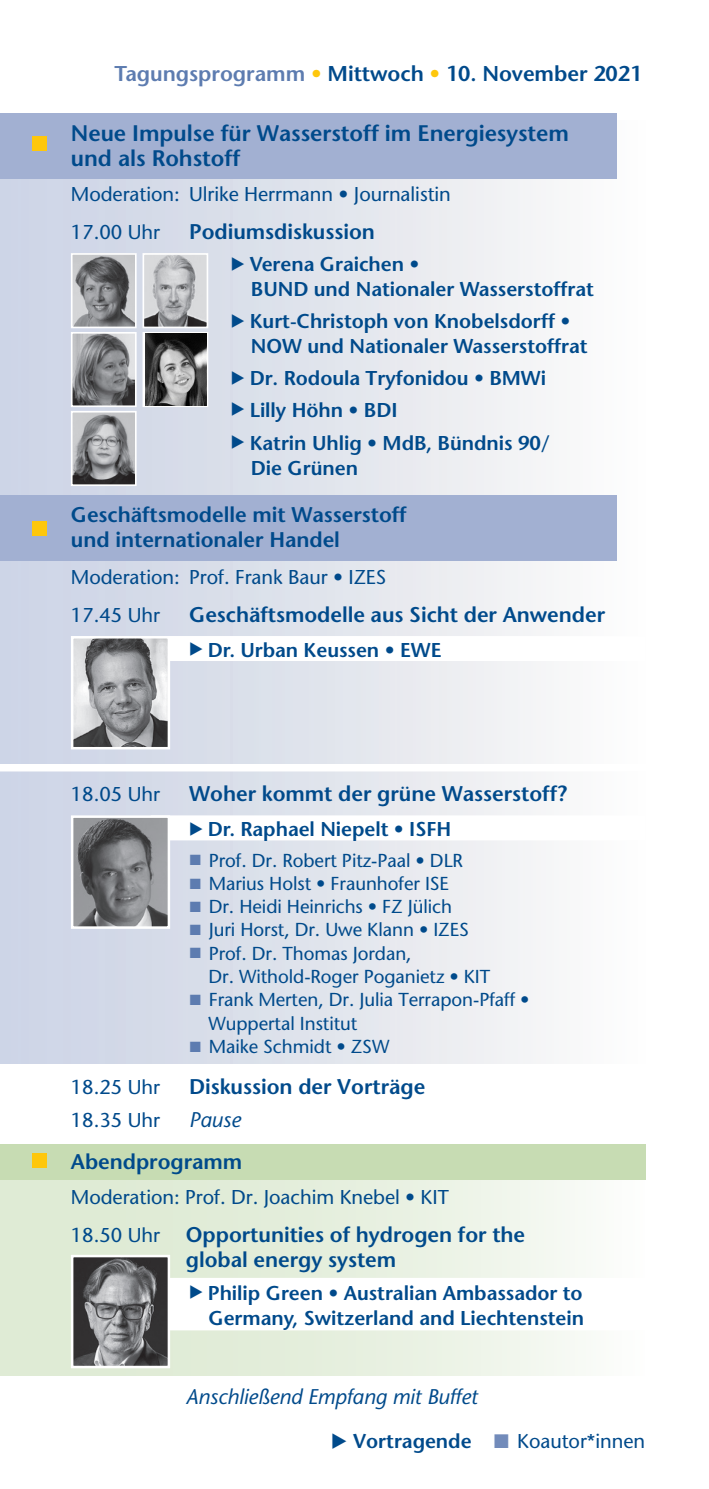
<style>
.page{position:relative;width:709px;height:1489px;background:#fff}
.page>*{position:absolute;margin:0;border:0;box-sizing:border-box;transform-origin:0 0}
.t1{font:600 22.5px/25px "Stone Sans";letter-spacing:-.005em;color:#004a8b}
.t2{font:600 21.5px "Stone Sans";letter-spacing:-.005em;color:#004a8b}
.t3{font:600 21.25px/25.5px "Stone Sans";letter-spacing:-.005em;color:#004a8b}
.t4{font:italic 21.25px "Stone Sans";letter-spacing:-.005em;color:#004a8b}
.t5{font:600 20px/25px "Stone Sans";letter-spacing:-.005em;color:#004a8b}
.t6{font:20px/37.5px "Stone Sans";letter-spacing:-.005em;color:#004a8b}
.t7{font:18.75px/23.2px "Stone Sans";letter-spacing:-.005em;color:#004a8b}
.s1{color:#5d7cb0}
.s2{color:#fec70c}
.s3{font-family:"Pi European Three";font-weight:400;font-size:17.5px}
.s4{font-style:inherit}
.s5{font-family:"Pi European Three";font-size:15px;color:#5d7cb0}
.s6{font-weight:400;font-size:20px}
.s7{font-family:"Pi European Three"}
.s8{font-weight:600}
.s9{font-family:"Pi European Three";color:#728bba}
</style>
<div class="page">
<div style="left:0;top:120px;width:645px;height:943px;background:linear-gradient(to right,#c9d1e3,#fcfbf9)"></div>
<div style="left:0;top:113px;width:617px;height:66px;background:#a2b0d2"></div>
<div style="left:0;top:495px;width:617px;height:66px;background:#a2b0d2"></div>
<div style="left:0;top:1164px;width:645px;height:212px;background:linear-gradient(to right,#d9e7cd,#f7faf5)"></div>
<hr style="left:708px;top:328px;width:1px;height:34px;background:#a2b0d2">
<div style="left:0;top:764px;width:702px;height:7px;background:#fff"></div>
<div style="left:151px;top:815px;width:494px;height:25px;background:#fff"></div>
<img style="left:74px;top:818px;width:93px;height:107px">
<div style="left:71px;top:815px;width:99px;height:113px;border:2px solid #fff"></div>
<div style="left:0;top:1144px;width:645px;height:35px;background:#c7dcb3"></div>
<div style="left:32px;top:521px;width:14px;height:14px;background:#fec70c"></div>
<div style="left:32px;top:1153px;width:14px;height:14px;background:#fec70c"></div>
<hr style="left:708px;top:114px;width:1px;height:35px;background:#a2b0d2">
<div style="left:151px;top:636px;width:494px;height:25px;background:#fff"></div>
<img style="left:74px;top:639px;width:93px;height:107px">
<div style="left:71px;top:636px;width:99px;height:113px;border:2px solid #fff"></div>
<div style="left:32px;top:136px;width:14px;height:14px;background:#fec70c"></div>
<img style="left:74px;top:256px;width:60px;height:69px">
<div style="left:71px;top:253px;width:66px;height:75px;border:2px solid #fff"></div>
<img style="left:145px;top:256px;width:60px;height:69px">
<div style="left:142px;top:253px;width:66px;height:75px;border:2px solid #fff"></div>
<img style="left:74px;top:335px;width:60px;height:69px">
<div style="left:71px;top:332px;width:66px;height:75px;border:2px solid #fff"></div>
<img style="left:74px;top:414px;width:60px;height:69px">
<div style="left:71px;top:411px;width:66px;height:75px;border:2px solid #fff"></div>
<div style="left:142px;top:332px;width:66px;height:75px;border:2px solid #fff"></div>
<div style="left:151px;top:1277px;width:494px;height:53px;background:#fff"></div>
<img style="left:74px;top:1257px;width:93px;height:108px">
<div style="left:71px;top:1254px;width:99px;height:114px;border:2px solid #fff"></div>
<img style="left:145px;top:334px;width:61px;height:71px">
<p class="t2" style="left:114px;top:60px;width:529px"><span class="s1">Tagungsprogramm</span> <span class="s2">•</span> Mittwoch <span class="s2">•</span> 10. November 2021</p>
<p class="t1" style="left:71px;top:120px;width:500px">Neue Impulse für Wasserstoff im Energiesystem und als Rohstoff</p>
<p class="t6" style="left:71px;top:175px;width:381px">Moderation: Ulrike Herrmann • Journalistin<br>17.00 Uhr</p>
<p class="t3" style="left:189px;top:218px;width:187px">Podiumsdiskussion</p>
<p class="t5" style="left:251px;top:251px;width:344px;text-indent:-20px"><span class="s3">E</span> Verena Graichen •<br>BUND und Nationaler Wasserstoffrat</p>
<p class="t5" style="left:251px;top:308px;width:338px;text-indent:-20px"><span class="s3">E</span> Kurt-Christoph von Knobelsdorff •<br>NOW und Nationaler Wasserstoffrat</p>
<p class="t5" style="left:231px;top:362px;width:321px;line-height:32px"><span class="s3">E</span> Dr. Rodoula Tryfonidou • BMWi<br><span class="s3">E</span> <span class="s4">Lilly Höhn</span> • BDI<br><span class="s3">E</span> Katrin Uhlig • MdB, Bündnis 90/</p>
<p class="t5" style="left:251px;top:455px;width:109px">Die Grünen</p>
<p class="t3" style="left:71px;top:501px;width:337px">Geschäftsmodelle mit Wasserstoff und internationaler Handel</p>
<p class="t6" style="left:71px;top:558px;width:317px">Moderation: Prof. Frank Baur • IZES<br>17.45 Uhr</p>
<p class="t3" style="left:189px;top:601px;width:417px">Geschäftsmodelle aus Sicht der Anwender</p>
<p class="t5" style="left:189px;top:637px;width:254px"><span class="s3">E</span> Dr. Urban Keussen • EWE</p>
<p class="t6" style="left:71px;top:775px;width:91px">18.05 Uhr</p>
<p class="t3" style="left:189px;top:780px;width:379px">Woher kommt der grüne Wasserstoff?</p>
<p class="t5" style="left:189px;top:816px;width:264px"><span class="s3">E</span> Dr. Raphael Niepelt • ISFH</p>
<p class="t7" style="left:189px;top:848px;width:281px"><span class="s5">L</span> Prof. Dr. Robert Pitz-Paal • DLR<br><span class="s5">L</span> Marius Holst • Fraunhofer ISE<br><span class="s5">L</span> Dr. Heidi Heinrichs • FZ Jülich<br><span class="s5">L</span> Juri Horst, Dr. Uwe Klann • IZES<br><span class="s5">L</span> Prof. Dr. Thomas Jordan,</p>
<p class="t7" style="left:208px;top:964px;width:283px">Dr. Withold-Roger Poganietz • KIT</p>
<p class="t7" style="left:189px;top:987px;width:342px"><span class="s5">L</span> Frank Merten, Dr. Julia Terrapon-Pfaff •</p>
<p class="t7" style="left:208px;top:1011px;width:150px">Wuppertal Institut</p>
<p class="t7" style="left:189px;top:1034px;width:202px"><span class="s5">L</span> Maike Schmidt • ZSW</p>
<p class="t6" style="left:71px;top:1068px;width:91px">18.25 Uhr</p>
<p class="t3" style="left:189px;top:1073px;width:238px">Diskussion der Vorträge</p>
<p class="t6" style="left:71px;top:1100px;width:91px">18.35 Uhr</p>
<p class="t4" style="left:189px;top:1106px;width:53px">Pause</p>
<p class="t3" style="left:71px;top:1148px;width:173px">Abendprogramm</p>
<p class="t6" style="left:71px;top:1178px;width:379px">Moderation: Prof. Dr. Joachim Knebel • KIT</p>
<p class="t3" style="left:186px;top:1221px;width:341px;text-indent:-115px"><span class="s6">18.50 Uhr</span> Opportunities of hydrogen for the global energy system</p>
<p class="t5" style="left:189px;top:1279px;width:396px;text-align:right"><span class="s3">E</span> Philip Green • Australian Ambassador to<br>Germany, Switzerland and Liechtenstein</p>
<p class="t4" style="left:186px;top:1383px;width:293px">Anschließend Empfang mit Buffet</p>
<p class="t6" style="left:331px;top:1422px;width:315px"><span class="s7">E</span> <span class="s8">Vortragende</span> <span class="s9">L</span> Koautor*innen</p>
</div>
